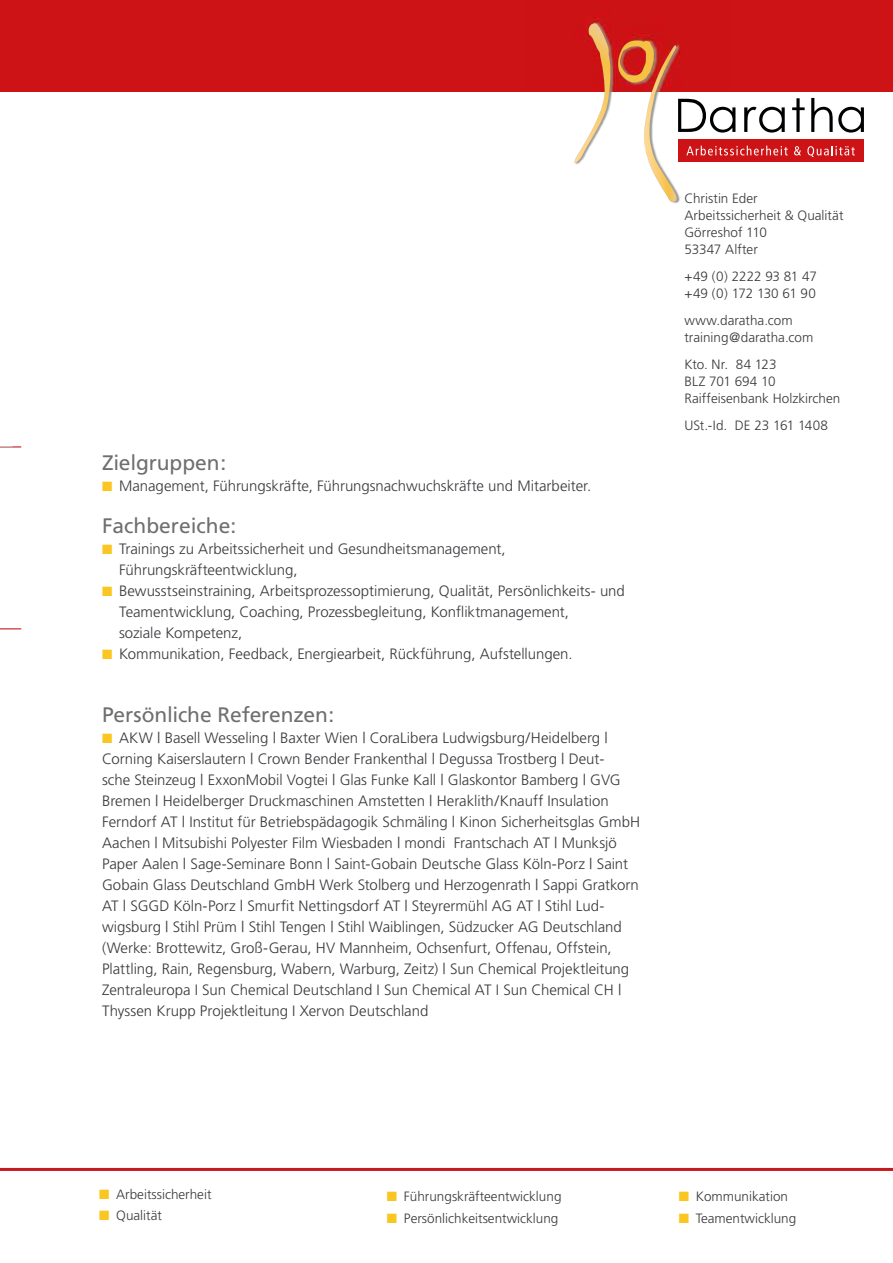
<style>
.page{position:relative;width:893px;height:1263px;background:#fff}
.page>*{position:absolute;margin:0;border:0;box-sizing:border-box;transform-origin:0 0}
.t1{font:21px "Frutiger";letter-spacing:-.005em;color:#6f6f6e}
.t2{font:300 15px/21px "Frutiger";color:#39393e}
.t3{font:300 13.5px/17px "Frutiger";color:#39393e}
.s1{color:#fac621}
</style>
<div class="page">
<div style="left:0;top:0;width:893px;height:92px;background:#cd1316"></div>
<svg style="left:574px;top:23px;width:290px;height:179px"></svg>
<hr style="left:0;top:1168px;width:893px;height:3px;background:#c5191f">
<svg style="left:0;top:628px;width:21px;height:1px"></svg>
<svg style="left:0;top:446px;width:21px;height:1px"></svg>
<h1 class="t1" style="left:102px;top:450px;width:126px">Zielgruppen:</h1>
<p class="t2" style="left:102px;top:475px;width:491px"><span class="s1">■</span> Management, Führungskräfte, Führungsnachwuchskräfte und Mitarbeiter.</p>
<h1 class="t1" style="left:102px;top:513px;width:136px">Fachbereiche:</h1>
<p class="t2" style="left:119px;top:538px;width:388px;text-indent:-17px"><span class="s1">■</span> Trainings zu Arbeitssicherheit und Gesundheitsmanagement,<br>Führungskräfteentwicklung,</p>
<p class="t2" style="left:119px;top:580px;width:507px;text-indent:-17px"><span class="s1">■</span> Bewusstseinstraining, Arbeitsprozessoptimierung, Qualität, Persönlichkeits- und<br>Teamentwicklung, Coaching, Prozessbegleitung, Konfliktmanagement,<br>soziale Kompetenz,</p>
<p class="t2" style="left:102px;top:643px;width:472px"><span class="s1">■</span> Kommunikation, Feedback, Energiearbeit, Rückführung, Aufstellungen.</p>
<h1 class="t1" style="left:102px;top:702px;width:234px">Persönliche Referenzen:</h1>
<p class="t2" style="left:102px;top:727px;width:540px"><span class="s1">■</span> AKW | Basell Wesseling | Baxter Wien | CoraLibera Ludwigsburg/Heidelberg | Corning Kaiserslautern | Crown Bender Frankenthal | Degussa Trostberg | Deut-<br>sche Steinzeug | ExxonMobil Vogtei | Glas Funke Kall | Glaskontor Bamberg | GVG Bremen | Heidelberger Druckmaschinen Amstetten | Heraklith/Knauff Insulation Ferndorf AT | Institut für Betriebspädagogik Schmäling | Kinon Sicherheitsglas GmbH Aachen | Mitsubishi Polyester Film Wiesbaden | mondi Frantschach AT | Munksjö Paper Aalen | Sage-Seminare Bonn | Saint-Gobain Deutsche Glass Köln-Porz | Saint Gobain Glass Deutschland GmbH Werk Stolberg und Herzogenrath | Sappi Gratkorn AT | SGGD Köln-Porz | Smurfit Nettingsdorf AT | Steyrermühl AG AT | Stihl Lud&shy;wigsburg | Stihl Prüm | Stihl Tengen | Stihl Waiblingen, Südzucker AG Deutschland (Werke: Brottewitz, Groß-Gerau, HV Mannheim, Ochsenfurt, Offenau, Offstein, Plattling, Rain, Regensburg, Wabern, Warburg, Zeitz) | Sun Chemical Projektleitung Zentraleuropa I Sun Chemical Deutschland I Sun Chemical AT I Sun Chemical CH | Thyssen Krupp Projektleitung I Xervon Deutschland</p>
<p class="t3" style="left:684px;top:189px;width:161px">Christin Eder<br>Arbeitssicherheit &amp; Qualität<br>Görreshof 110<br>53347 Alfter</p>
<p class="t3" style="left:684px;top:267px;width:134px">+49 (0) 2222 93 81 47 +49 (0) 172 130 61 90</p>
<p class="t3" style="left:684px;top:311px;width:130px">www.daratha.com training@daratha.com</p>
<p class="t3" style="left:684px;top:356px;width:158px">Kto. Nr. 84 123<br>BLZ 701 694 10<br>Raiffeisenbank Holzkirchen</p>
<p class="t3" style="left:684px;top:417px;width:145px">USt.-Id. DE 23 161 1408</p>
<p class="t3" style="left:99px;top:1186px;width:114px"><span class="s1">■</span> Arbeitssicherheit</p>
<p class="t3" style="left:99px;top:1207px;width:64px"><span class="s1">■</span> Qualität</p>
<p class="t3" style="left:387px;top:1188px;width:176px"><span class="s1">■</span> Führungskräfteentwicklung</p>
<p class="t3" style="left:387px;top:1209px;width:173px"><span class="s1">■</span> Persönlichkeitsentwicklung</p>
<p class="t3" style="left:679px;top:1188px;width:111px"><span class="s1">■</span> Kommunikation</p>
<p class="t3" style="left:679px;top:1209px;width:119px"><span class="s1">■</span> Teamentwicklung</p>
</div>
